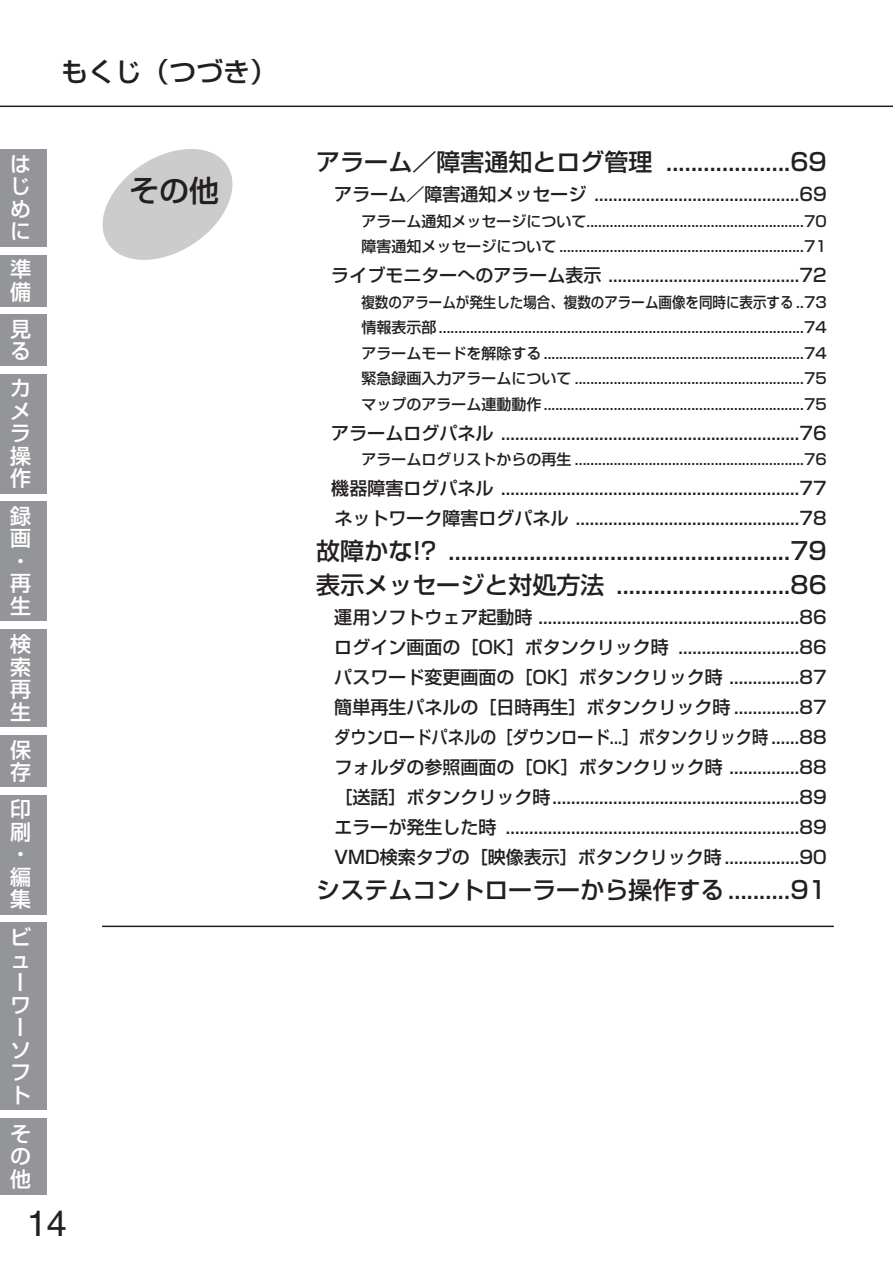
<style>
.page{position:relative;width:893px;height:1263px;background:#fff}
.page>*{position:absolute;margin:0;border:0;box-sizing:border-box;transform-origin:0 0}
.t1{font:36px "Helvetica";color:#231f20}
.t2{font:500 30px "Shin Go";color:#231f20}
.t3{font:500 27px "Shin Go";color:#231f20}
.t4{font:500 24px/34.5px "Shin Go";color:#231f20}
.t5{font:500 21px/22.5px "Shin Go";color:#fff;text-align:justify}
.t6{font:500 18px/30px "Shin Go";color:#231f20}
.t7{font:500 15px/25.5px "Shin Go";color:#231f20;text-align:justify;scale:.9 1}
.t8{font:500 15px/25.5px "Shin Go";color:#231f20}
</style>
<div class="page">
<hr style="left:0;top:106px;width:892px;height:1px;background:#231f20">
<svg style="left:102px;top:149px;width:131px;height:111px"></svg>
<div style="left:0;top:149px;width:47px;height:98px;background:#939598"></div>
<div style="left:0;top:255px;width:47px;height:51px;background:#939598"></div>
<div style="left:0;top:315px;width:47px;height:51px;background:#939598"></div>
<div style="left:0;top:374px;width:47px;height:119px;background:#939598"></div>
<div style="left:0;top:502px;width:47px;height:119px;background:#939598"></div>
<div style="left:0;top:629px;width:47px;height:98px;background:#939598"></div>
<div style="left:0;top:736px;width:47px;height:51px;background:#939598"></div>
<div style="left:0;top:795px;width:47px;height:119px;background:#939598"></div>
<div style="left:0;top:923px;width:47px;height:187px;background:#939598"></div>
<div style="left:0;top:1118px;width:47px;height:77px;background:#939598"></div>
<hr style="left:102px;top:926px;width:731px;height:1px;background:#231f20">
<p class="t5" style="left:10px;top:155px;width:22px">はじめに</p>
<p class="t5" style="left:10px;top:260px;width:22px">準備</p>
<p class="t5" style="left:10px;top:320px;width:22px">見る</p>
<p class="t5" style="left:10px;top:380px;width:22px">カメラ操作</p>
<p class="t5" style="left:10px;top:507px;width:22px">録画・再生</p>
<p class="t5" style="left:10px;top:635px;width:22px">検索再生</p>
<p class="t5" style="left:10px;top:741px;width:22px">保存</p>
<p class="t5" style="left:10px;top:801px;width:22px">印刷・編集</p>
<p class="t5" style="left:10px;top:928px;width:22px">ビューワーソフト</p>
<p class="t5" style="left:10px;top:1125px;width:22px">その他</p>
<h3 class="t3" style="left:61px;top:62px;width:218px">もくじ（つづき）</h3>
<h2 class="t2" style="left:129px;top:179px;width:92px">その他</h2>
<h1 class="t1" style="left:27px;top:1211px;width:42px">14</h1>
<h3 class="t4" style="left:316px;top:147px;width:512px">アラーム／障害通知とログ管理 ....................69</h3>
<p class="t6" style="left:334px;top:181px;width:494px">アラーム／障害通知メッセージ ............................................69</p>
<p class="t8" style="left:361px;top:210px;width:467px">アラーム通知メッセージについて........................................................70障害通知メッセージについて ...............................................................71</p>
<p class="t6" style="left:331px;top:262px;width:497px">ライブモニターへのアラーム表示 .........................................72</p>
<p class="t7" style="left:361px;top:291px;width:518px">複数のアラームが発生した場合、複数のアラーム画像を同時に表示する ..73情報表示部 ..............................................................................................74アラームモードを解除する ...................................................................74緊急録画入力アラームについて ...........................................................75マップのアラーム連動動作 ...................................................................75</p>
<p class="t6" style="left:331px;top:420px;width:497px">アラームログパネル ................................................................76</p>
<p class="t8" style="left:361px;top:448px;width:467px">アラームログリストからの再生 ...........................................................76</p>
<p class="t6" style="left:331px;top:475px;width:497px">機器障害ログパネル ................................................................77ネットワーク障害ログパネル ................................................78</p>
<h3 class="t4" style="left:316px;top:536px;width:512px">故障かな!? .......................................................79表示メッセージと対処方法 ............................86</h3>
<p class="t6" style="left:334px;top:604px;width:494px;text-align:justify">運用ソフトウェア起動時 ........................................................86ログイン画面の［OK］ボタンクリック時 ..........................86パスワード変更画面の［OK］ボタンクリック時 ...............87簡単再生パネルの［日時再生］ボタンクリック時 ..............87ダウンロードパネルの［ダウンロード...］ボタンクリック時 ......88フォルダの参照画面の［OK］ボタンクリック時 ...............88［送話］ボタンクリック時.....................................................89エラーが発生した時 ...............................................................89<br>VMD検索タブの［映像表示］ボタンクリック時 ................90</p>
<h3 class="t4" style="left:316px;top:875px;width:512px">システムコントローラーから操作する..........91</h3>
</div>
